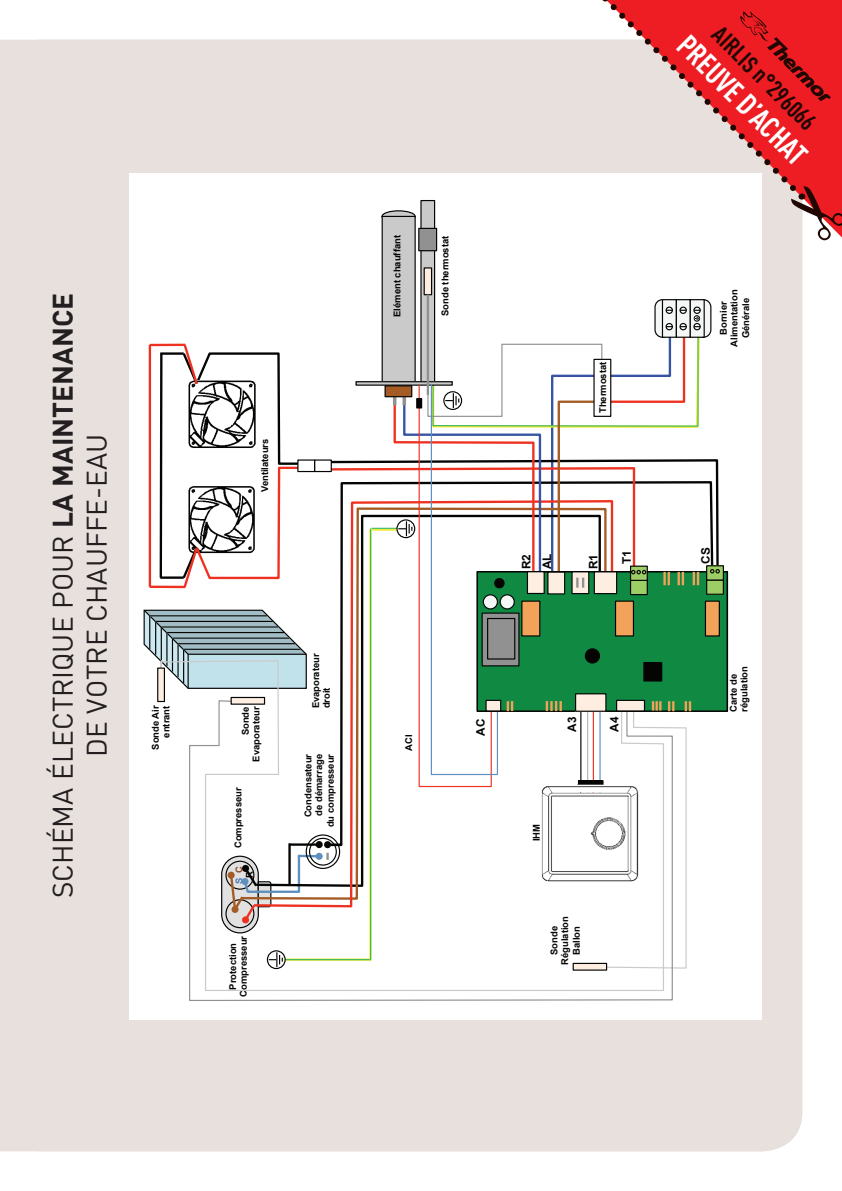
<style>
.page{position:relative;width:842px;height:1191px;background:#fff}
.page>*{position:absolute;margin:0;border:0;box-sizing:border-box;transform-origin:0 0}
.t1{font:700 30px "DIN Cond";color:#fff}
.t2{font:28px/34px "DIN";color:#231f20;text-align:center}
.t3{font:700 24px "DIN Cond";color:#210701}
.t4{font:700 11.8px/20.6px "Arial";color:#040503}
.t5{font:700 9.4px/10.6px "Arial";color:#040503;text-align:center}
.t6{font:700 9.4px/10.6px "Arial";color:#4d7cb5;text-align:center}
.s1{font-weight:700}
.s2{color:#934720}
.s3{color:#040503}
</style>
<div class="page">
<div style="left:0;top:40px;width:802px;height:1111px;background:#e7e0dd;border-radius:40px"></div>
<div style="left:801px;top:0;width:41px;height:181px;background:#ee1d23"></div>
<svg style="left:554px;top:0;width:247px;height:183px"></svg>
<svg style="left:740px;top:11px;width:91px;height:90px;background:#dc1b20"></svg>
<div style="left:130px;top:173px;width:632px;height:846px;background:#fff"></div>
<svg style="left:189px;top:969px;width:484px;height:32px"></svg>
<svg style="left:189px;top:969px;width:476px;height:22px"></svg>
<svg style="left:382px;top:211px;width:33px;height:11px"></svg>
<div style="left:381px;top:210px;width:35px;height:13px;border:1px solid #040503;border-radius:50%"></div>
<div style="left:382px;top:216px;width:33px;height:166px;background:#cbcaca"></div>
<div style="left:382px;top:216px;width:34px;height:166px;border:1px solid #040503"></div>
<div style="left:421px;top:200px;width:14px;height:182px;background:#cbcaca"></div>
<div style="left:420px;top:200px;width:15px;height:182px;border:1px solid #040503"></div>
<div style="left:419px;top:228px;width:18px;height:23px;background:#929192"></div>
<div style="left:418px;top:228px;width:19px;height:23px;border:1px solid #040503"></div>
<div style="left:424px;top:268px;width:8px;height:27px;background:#fdeee1"></div>
<div style="left:424px;top:267px;width:8px;height:28px;border:1px solid #040503"></div>
<hr style="left:427px;top:295px;width:2px;height:100px;background:#929192">
<div style="left:696px;top:300px;width:15px;height:37px;background:#f5f7f7;border-radius:7px"></div>
<div style="left:695px;top:299px;width:16px;height:39px;border:1px solid #040503;border-radius:7px"></div>
<div style="left:654px;top:299px;width:16px;height:39px;border:1px solid #040503;border-radius:7px"></div>
<div style="left:662px;top:300px;width:14px;height:37px;background:#f5f7f7"></div>
<div style="left:662px;top:299px;width:15px;height:39px;border:1px solid #040503"></div>
<div style="left:676px;top:300px;width:14px;height:37px;background:#f5f7f7"></div>
<div style="left:676px;top:299px;width:15px;height:39px;border:1px solid #040503"></div>
<div style="left:690px;top:300px;width:14px;height:37px;background:#f5f7f7"></div>
<div style="left:690px;top:299px;width:15px;height:39px;border:1px solid #040503"></div>
<div style="left:665px;top:306px;width:8px;height:8px;border:1px solid #040503;border-radius:50%"></div>
<div style="left:679px;top:306px;width:8px;height:8px;border:1px solid #040503;border-radius:50%"></div>
<div style="left:693px;top:306px;width:8px;height:8px;border:1px solid #040503;border-radius:50%"></div>
<svg style="left:143px;top:307px;width:581px;height:662px"></svg>
<svg style="left:785px;top:181px;width:57px;height:62px"></svg>
<p class="t2" style="left:45px;top:898px;width:607px;rotate:-90deg">SCHÉMA ÉLECTRIQUE POUR <span class="s1">LA MAINTENANCE<br></span>DE VOTRE CHAUFFE-EAU</p>
<p class="t5" style="left:151px;top:749px;width:46px;text-align:right;rotate:-90deg">Sonde Air entrant</p>
<p class="t5" style="left:260px;top:492px;width:55px;rotate:-90deg">Ventilateurs</p>
<p class="t5" style="left:241px;top:761px;width:57px;text-align:right;rotate:-90deg">Sonde<br>Evaporateur</p>
<p class="t5" style="left:233px;top:848px;width:62px;rotate:-90deg">Compresseur</p>
<p class="t6" style="left:234px;top:884px;width:20px;rotate:-90deg">S <span class="s2">C<br></span><span class="s3">R</span></p>
<p class="t5" style="left:228px;top:996px;width:62px;rotate:-90deg">Protection<br>Compresseur</p>
<p class="t5" style="left:311px;top:708px;width:57px;text-align:left;rotate:-90deg">Evaporateur droit</p>
<p class="t5" style="left:303px;top:817px;width:65px;text-align:left;rotate:-90deg">Condensateur de démarrage</p>
<p class="t5" style="left:326px;top:827px;width:75px;rotate:-90deg">du compresseur</p>
<p class="t5" style="left:392px;top:317px;width:83px;rotate:-90deg">Elément chauffant</p>
<p class="t5" style="left:440px;top:316px;width:82px;rotate:-90deg">Sonde thermostat</p>
<p class="t5" style="left:598px;top:413px;width:53px;rotate:-90deg">Thermostat</p>
<p class="t3" style="left:726px;top:20px;width:137px;rotate:45deg">AIRLIS n°296066</p>
<p class="t1" style="left:695px;top:27px;width:171px;rotate:45deg">PREUVE D’ACHAT</p>
<p class="t5" style="left:719px;top:347px;width:59px;rotate:-90deg">Bornier<br>Alimentation</p>
<p class="t5" style="left:741px;top:338px;width:42px;rotate:-90deg">Générale</p>
<p class="t5" style="left:404px;top:751px;width:18px;rotate:-90deg">ACI</p>
<p class="t4" style="left:516px;top:569px;width:17px;rotate:-90deg">R2<br>AL</p>
<p class="t4" style="left:583px;top:569px;width:17px;rotate:-90deg">R1</p>
<p class="t4" style="left:617px;top:564px;width:15px;rotate:-90deg">T1</p>
<p class="t4" style="left:471px;top:735px;width:18px;rotate:-90deg">AC</p>
<p class="t4" style="left:562px;top:731px;width:17px;rotate:-90deg">A3</p>
<p class="t4" style="left:605px;top:731px;width:17px;rotate:-90deg">A4</p>
<p class="t5" style="left:532px;top:841px;width:19px;rotate:-90deg">IHM</p>
<p class="t5" style="left:549px;top:964px;width:50px;rotate:-90deg">Sonde<br>Régulation</p>
<p class="t5" style="left:572px;top:954px;width:30px;rotate:-90deg">Ballon</p>
<p class="t4" style="left:696px;top:564px;width:18px;rotate:-90deg">CS</p>
<p class="t5" style="left:729px;top:711px;width:47px;text-align:left;rotate:-90deg">Carte de régulation</p>
</div>
